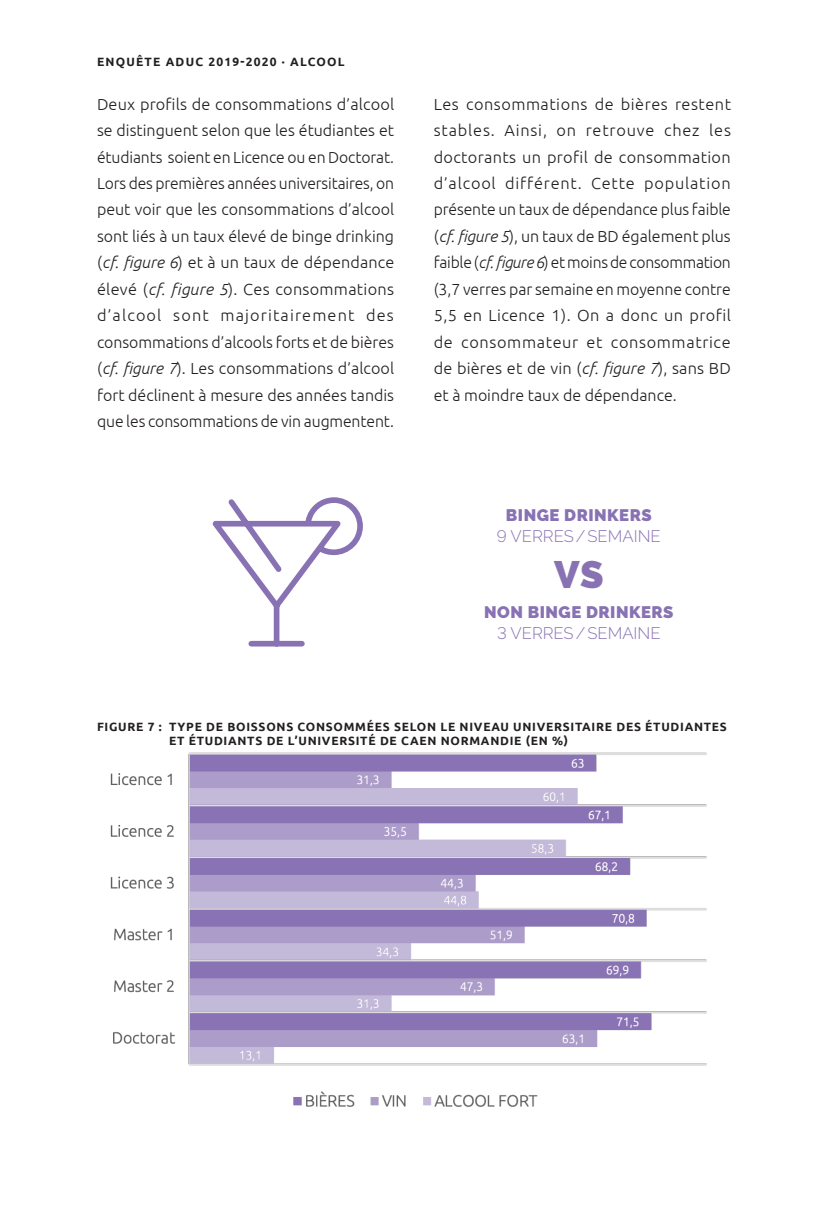
<style>
.page{position:relative;width:828px;height:1225px;background:#fff}
.page>*{position:absolute;margin:0;border:0;box-sizing:border-box;transform-origin:0 0}
.t1{font:900 38px "Raleway";color:#8972b3}
.t2{font:300 16.6px "Raleway";color:#8972b3}
.t3{font:900 16.6px "Raleway";letter-spacing:.03em;color:#8972b3}
.t4{font:300 16px/26.4px "Ubuntu";color:#231f20;text-align:justify}
.Titre_graphique{font:700 12px/13.2px "Ubuntu";letter-spacing:.06em;color:#231f20}
.En-tête{font:700 12px "Ubuntu";letter-spacing:.1em;color:#231f20}
.s1{font-style:italic}
</style>
<div class="page">
<img style="left:110px;top:752px;width:597px;height:355px">
<svg style="left:212px;top:497px;width:151px;height:150px"></svg>
<p class="En-tête" style="left:97px;top:54px;width:249px">ENQUÊTE ADUC 2019-2020 · ALCOOL</p>
<p class="t4" style="left:97px;top:90px;width:299px">Deux profils de consommations d’alcool se distinguent selon que les étudiantes et étudiants soient en Licence ou en Doctorat.<br>Lors des premières années universitaires, on peut voir que les consommations d’alcool sont liés à un taux élevé de binge drinking (<span class="s1">cf. figure 6</span>) et à un taux de dépendance élevé (<span class="s1">cf. figure 5</span>). Ces consommations d’alcool sont majoritairement des consommations d’alcools forts et de bières (<span class="s1">cf. figure 7</span>). Les consommations d’alcool fort déclinent à mesure des années tandis que les consommations de vin augmentent.</p>
<p class="t4" style="left:434px;top:90px;width:299px">Les consommations de bières restent stables. Ainsi, on retrouve chez les doctorants un profil de consommation d’alcool différent. Cette population présente un taux de dépendance plus faible (<span class="s1">cf. figure 5</span>), un taux de BD également plus faible (<span class="s1">cf. figure 6</span>) et moins de consommation (3,7 verres par semaine en moyenne contre 5,5 en Licence 1). On a donc un profil de consommateur et consommatrice de bières et de vin (<span class="s1">cf. figure 7</span>), sans BD et à moindre taux de dépendance.</p>
<p class="t3" style="left:506px;top:505px;width:147px">BINGE DRINKERS</p>
<p class="t2" style="left:497px;top:526px;width:165px">9 VERRES/SEMAINE</p>
<p class="t1" style="left:554px;top:552px;width:51px">VS</p>
<p class="t3" style="left:484px;top:602px;width:191px">NON BINGE DRINKERS</p>
<p class="t2" style="left:497px;top:623px;width:165px">3 VERRES/SEMAINE</p>
<p class="Titre_graphique" style="left:169px;top:720px;width:559px;text-indent:-72px">FIGURE 7 : TYPE DE BOISSONS CONSOMMÉES SELON LE NIVEAU UNIVERSITAIRE DES ÉTUDIANTES<br>ET ÉTUDIANTS DE L’UNIVERSITÉ DE CAEN NORMANDIE (EN %)</p>
</div>
